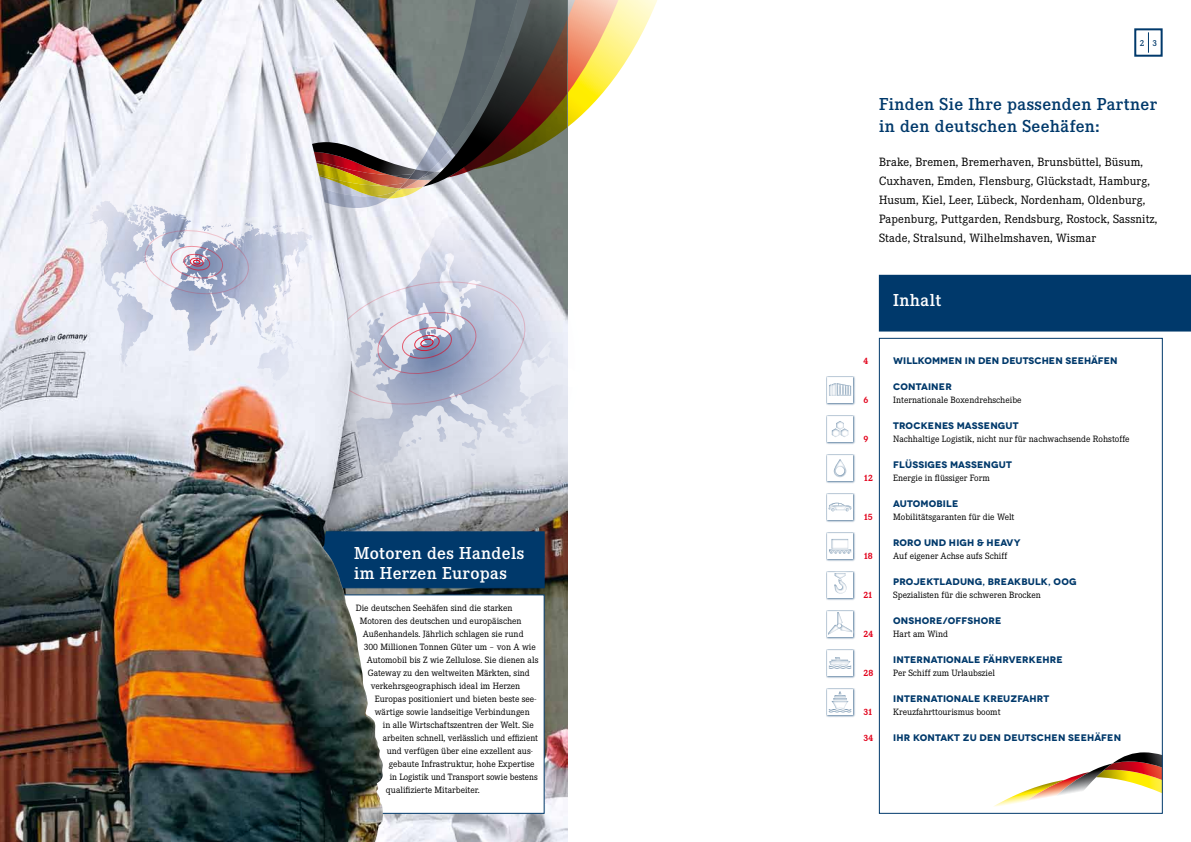
<style>
.page{position:relative;width:1191px;height:842px;background:#fff}
.page>*{position:absolute;margin:0;border:0;box-sizing:border-box;transform-origin:0 0}
.t1{font:600 18px/22px "Corporate E";letter-spacing:.02em;color:#00396b}
.t2{font:600 18px/19.5px "Corporate E";letter-spacing:.02em;color:#fff}
.t3{font:12.5px/19px "Corporate E";letter-spacing:.01em;color:#000}
.t4{font:9.5px "Corporate E";color:#000}
.t5{font:700 9.5px "Novecentowide";letter-spacing:.01em;color:#00396b}
.t6{font:700 9.5px "Corporate E";letter-spacing:-.045em;color:#e2001a}
.t7{font:600 9px "Corporate E";color:#00396b}
</style>
<div class="page">
<svg style="left:994px;top:752px;width:166px;height:54px"></svg>
<img style="left:351px;top:456px;width:216px;height:386px">
<div style="left:1134px;top:28px;width:28px;height:29px;border:2px solid #00396b"></div>
<svg style="left:1148px;top:32px;width:1px;height:21px"></svg>
<div style="left:330px;top:595px;width:214px;height:219px;background:#fff"></div>
<div style="left:301px;top:531px;width:243px;height:57px;background:#00396b;border:1px solid #00396b"></div>
<img style="left:0;top:0;width:351px;height:842px">
<svg style="left:81px;top:201px;width:27px;height:43px"></svg>
<svg style="left:120px;top:0;width:537px;height:456px"></svg>
<img style="left:238px;top:513px;width:145px;height:329px">
<div style="left:879px;top:275px;width:311px;height:56px;background:#00396b"></div>
<div style="left:879px;top:338px;width:283px;height:476px;border:1px solid #00396b"></div>
<div style="left:825px;top:688px;width:30px;height:29px;background:#00396b;opacity:.75"></div>
<svg style="left:827px;top:689px;width:26px;height:26px"></svg>
<div style="left:825px;top:649px;width:30px;height:29px;background:#00396b;opacity:.75"></div>
<svg style="left:827px;top:650px;width:26px;height:26px"></svg>
<div style="left:825px;top:610px;width:30px;height:29px;background:#00396b;opacity:.75"></div>
<svg style="left:827px;top:611px;width:26px;height:26px"></svg>
<div style="left:825px;top:532px;width:30px;height:29px;background:#00396b;opacity:.75"></div>
<svg style="left:827px;top:533px;width:26px;height:26px"></svg>
<div style="left:825px;top:454px;width:30px;height:29px;background:#00396b;opacity:.75"></div>
<svg style="left:827px;top:455px;width:26px;height:26px"></svg>
<div style="left:825px;top:376px;width:30px;height:29px;background:#00396b;opacity:.75"></div>
<svg style="left:827px;top:377px;width:26px;height:26px"></svg>
<div style="left:825px;top:571px;width:30px;height:29px;background:#00396b;opacity:.75"></div>
<svg style="left:827px;top:572px;width:26px;height:26px"></svg>
<div style="left:825px;top:415px;width:30px;height:29px;background:#00396b;opacity:.75"></div>
<svg style="left:827px;top:416px;width:26px;height:26px"></svg>
<div style="left:825px;top:493px;width:30px;height:29px;background:#00396b;opacity:.75"></div>
<svg style="left:827px;top:494px;width:26px;height:26px"></svg>
<h1 class="t2" style="left:354px;top:544px;width:171px">Motoren des Handels im Herzen Europas</h1>
<p class="t4" style="left:356px;top:603px;width:158px">Die deutschen Seehäfen sind die starken</p>
<p class="t4" style="left:360px;top:616px;width:163px">Motoren des deutschen und europäischen</p>
<p class="t4" style="left:363px;top:629px;width:162px">Außenhandels. Jährlich schlagen sie rund</p>
<p class="t4" style="left:364px;top:642px;width:174px">300 Millionen Tonnen Güter um – von A wie</p>
<p class="t4" style="left:367px;top:655px;width:173px">Automobil bis Z wie Zellulose. Sie dienen als</p>
<p class="t4" style="left:368px;top:668px;width:164px">Gateway zu den weltweiten Märkten, sind</p>
<p class="t4" style="left:371px;top:681px;width:151px">verkehrsgeographisch ideal im Herzen</p>
<p class="t4" style="left:375px;top:694px;width:163px">Europas positioniert und bieten beste see-</p>
<p class="t4" style="left:375px;top:707px;width:156px">wärtige sowie landseitige Verbindungen</p>
<p class="t4" style="left:383px;top:720px;width:153px">in alle Wirtschaftszentren der Welt. Sie</p>
<p class="t4" style="left:383px;top:733px;width:157px">arbeiten schnell, verlässlich und effizient</p>
<p class="t4" style="left:387px;top:746px;width:147px">und verfügen über eine exzellent aus-</p>
<p class="t4" style="left:389px;top:759px;width:147px">gebaute Infrastruktur, hohe Expertise</p>
<p class="t4" style="left:390px;top:772px;width:149px">in Logistik und Transport sowie bestens</p>
<p class="t4" style="left:386px;top:785px;width:96px">qualifizierte Mitarbeiter.</p>
<p class="t7" style="left:1139px;top:38px;width:19px">2 3</p>
<h1 class="t1" style="left:879px;top:93px;width:279px">Finden Sie Ihre passenden Partner in den deutschen Seehäfen:</h1>
<p class="t3" style="left:879px;top:152px;width:279px">Brake, Bremen, Bremerhaven, Brunsbüttel, Büsum, Cuxhaven, Emden, Flensburg, Glückstadt, Hamburg, Husum, Kiel, Leer, Lübeck, Nordenham, Oldenburg, Papenburg, Puttgarden, Rendsburg, Rostock, Sassnitz, Stade, Stralsund, Wilhelmshaven, Wismar</p>
<h1 class="t2" style="left:893px;top:290px;width:50px">Inhalt</h1>
<p class="t6" style="left:863px;top:355px;width:6px">4</p>
<p class="t5" style="left:893px;top:355px;width:226px">WILLKOMMEN IN DEN DEUTSCHEN SEEHÄFEN</p>
<p class="t5" style="left:893px;top:381px;width:60px">CONTAINER</p>
<p class="t6" style="left:863px;top:394px;width:6px">6</p>
<p class="t4" style="left:893px;top:395px;width:130px">Internationale Boxendrehscheibe</p>
<p class="t5" style="left:893px;top:420px;width:127px">TROCKENES MASSENGUT</p>
<p class="t6" style="left:863px;top:433px;width:6px">9</p>
<p class="t4" style="left:893px;top:434px;width:238px">Nachhaltige Logistik, nicht nur für nachwachsende Rohstoffe</p>
<p class="t5" style="left:893px;top:459px;width:120px">FLÜSSIGES MASSENGUT</p>
<p class="t6" style="left:863px;top:472px;width:11px">12</p>
<p class="t4" style="left:893px;top:473px;width:98px">Energie in flüssiger Form</p>
<p class="t5" style="left:893px;top:498px;width:67px">AUTOMOBILE</p>
<p class="t6" style="left:863px;top:511px;width:11px">15</p>
<p class="t4" style="left:893px;top:512px;width:123px">Mobilitätsgaranten für die Welt</p>
<p class="t5" style="left:893px;top:537px;width:129px">RORO UND HIGH &amp; HEAVY</p>
<p class="t6" style="left:863px;top:550px;width:11px">18</p>
<p class="t4" style="left:893px;top:551px;width:116px">Auf eigener Achse aufs Schiff</p>
<p class="t5" style="left:893px;top:576px;width:185px">PROJEKTLADUNG, BREAKBULK, OOG</p>
<p class="t6" style="left:863px;top:589px;width:11px">21</p>
<p class="t4" style="left:893px;top:590px;width:149px">Spezialisten für die schweren Brocken</p>
<p class="t5" style="left:893px;top:615px;width:110px">ONSHORE/OFFSHORE</p>
<p class="t6" style="left:863px;top:628px;width:11px">24</p>
<p class="t4" style="left:893px;top:629px;width:56px">Hart am Wind</p>
<p class="t5" style="left:893px;top:654px;width:171px">INTERNATIONALE FÄHRVERKEHRE</p>
<p class="t6" style="left:863px;top:667px;width:11px">28</p>
<p class="t4" style="left:893px;top:668px;width:103px">Per Schiff zum Urlaubsziel</p>
<p class="t5" style="left:893px;top:693px;width:157px">INTERNATIONALE KREUZFAHRT</p>
<p class="t6" style="left:863px;top:706px;width:11px">31</p>
<p class="t4" style="left:893px;top:707px;width:109px">Kreuzfahrttourismus boomt</p>
<p class="t6" style="left:863px;top:732px;width:11px">34</p>
<p class="t5" style="left:893px;top:732px;width:229px">IHR KONTAKT ZU DEN DEUTSCHEN SEEHÄFEN</p>
</div>
